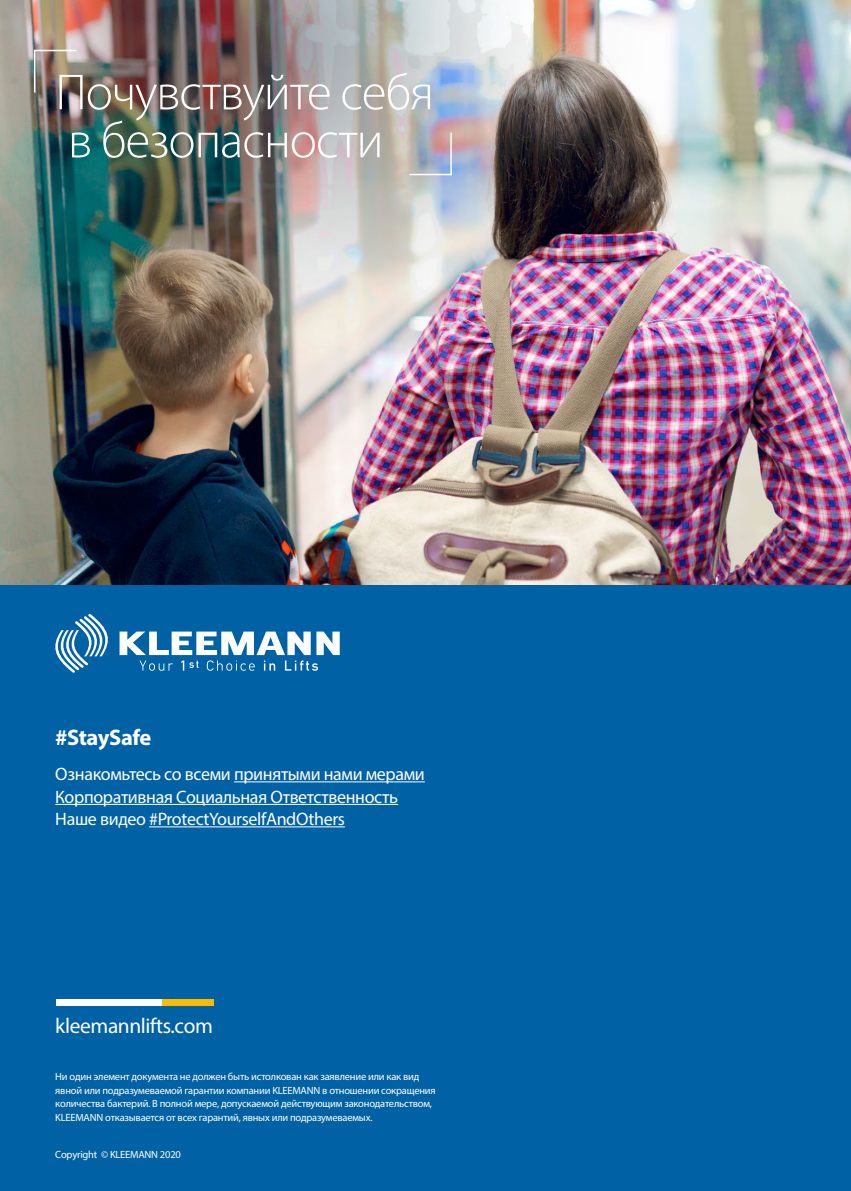
<style>
.page{position:relative;width:851px;height:1191px;background:#fff}
.page>*{position:absolute;margin:0;border:0;box-sizing:border-box;transform-origin:0 0}
.t1{font:300 51px/48px "Myriad Pro";letter-spacing:-.02em;color:#fff}
.t2{font:700 22.5px "Myriad Pro";letter-spacing:-.02em;color:#fff}
.t3{font:21.45px "Myriad Pro";letter-spacing:-.02em;color:#fff}
.t4{font:18px/22.5px "Myriad Pro";letter-spacing:-.02em;color:#fff}
.t5{font:10.5px/13.5px "Myriad Pro";letter-spacing:-.02em;color:#fff}
</style>
<div class="page">
<img style="left:0;top:0;width:850px;height:585px">
<div style="left:0;top:585px;width:850px;height:606px;background:#0061a4"></div>
<svg style="left:55px;top:613px;width:53px;height:60px"></svg>
<svg style="left:119px;top:631px;width:220px;height:39px"></svg>
<hr style="left:234px;top:781px;width:191px;height:1px;background:#fff">
<hr style="left:55px;top:804px;width:343px;height:1px;background:#fff">
<hr style="left:149px;top:826px;width:196px;height:1px;background:#fff">
<div style="left:56px;top:999px;width:105px;height:7px;background:#fff"></div>
<div style="left:161px;top:999px;width:52px;height:7px;background:#fabb00"></div>
<svg style="left:33px;top:49px;width:45px;height:45px;background:#928377"></svg>
<svg style="left:408px;top:131px;width:44px;height:45px;background:#b2aeba"></svg>
<h1 class="t1" style="left:55px;top:68px;width:380px">Почувствуйте себя в безопасности</h1>
<h2 class="t2" style="left:55px;top:723px;width:97px">#StaySafe</h2>
<h3 class="t4" style="left:55px;top:762px;width:371px">Ознакомьтесь со всеми принятыми нами мерами<br>Корпоративная Социальная Ответственность<br>Наше видео #ProtectYourselfAndOthers</h3>
<h3 class="t3" style="left:55px;top:1012px;width:159px">kleemannlifts.com</h3>
<p class="t5" style="left:55px;top:1069px;width:382px">Ни один элемент документа не должен быть истолкован как заявление или как вид явной или подразумеваемой гарантии компании KLEEMANN в отношении сокращения количества бактерий. В полной мере, допускаемой действующим законодательством, KLEEMANN отказывается от всех гарантий, явных или подразумеваемых.</p>
<p class="t5" style="left:55px;top:1148px;width:127px">Copyright © KLEEMANN 2020</p>
</div>
